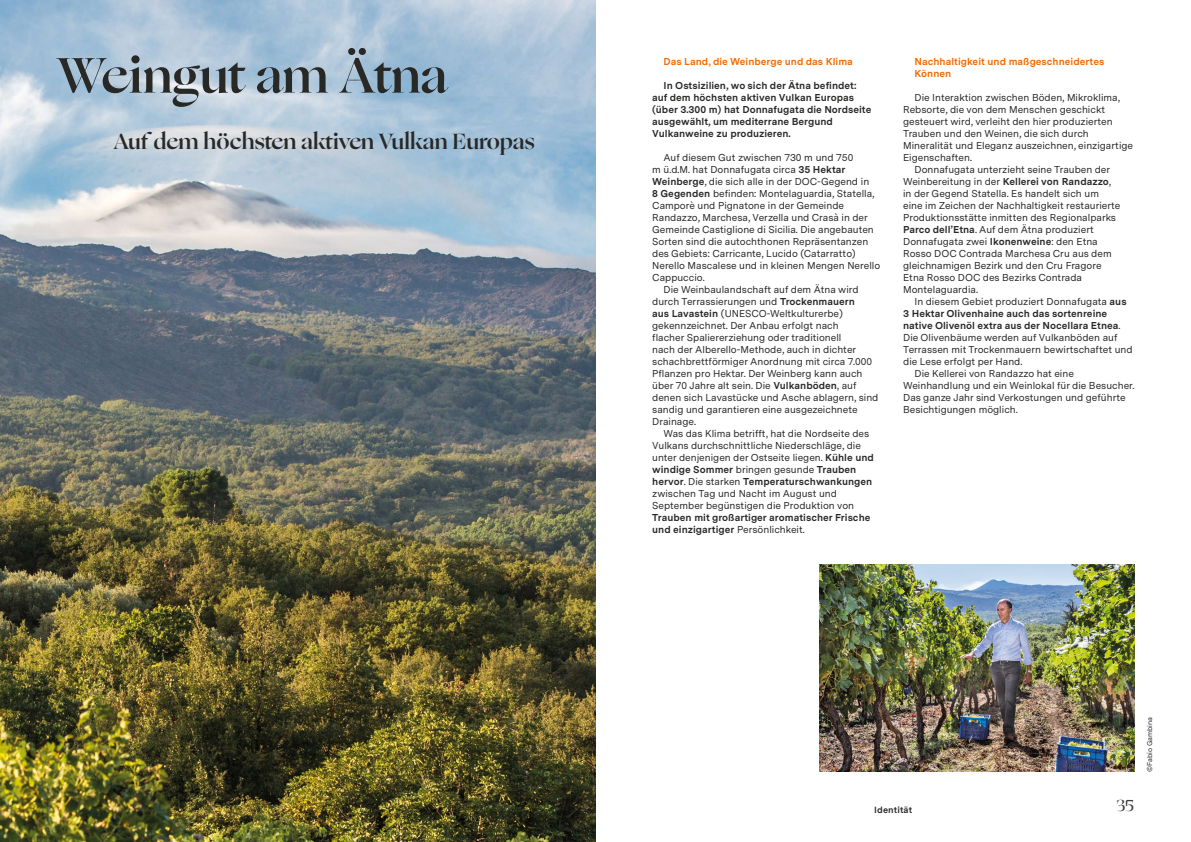
<style>
.page{position:relative;width:1191px;height:842px;background:#fff}
.page>*{position:absolute;margin:0;border:0;box-sizing:border-box;transform-origin:0 0}
.t1{font:700 50px "Ogg";color:#282827}
.t2{font:700 22px "Ogg";color:#282827}
.t3{font:500 16px "Ogg";color:#3c3b3b}
.t4{font:10px "Messina Sans";color:#282827}
.t5{font:700 10px/12px "Messina Sans";color:#282827}
.t6{font:700 10px/12px "Messina Sans";color:#ed6b06}
.t7{font:700 9px "Messina Sans";letter-spacing:.01em;color:#282827}
.t8{font:7px "Messina Sans";color:#282827}
.s1{font-weight:700}
.s2{font-weight:400}
</style>
<div class="page">
<img style="left:0;top:0;width:595px;height:842px">
<img style="left:819px;top:565px;width:315px;height:207px">
<h1 class="t1" style="left:57px;top:42px;width:392px">Weingut am Ätna</h1>
<h2 class="t2" style="left:113px;top:126px;width:423px">Auf dem höchsten aktiven Vulkan Europas</h2>
<p class="t6" style="left:663px;top:55px;width:191px">Das Land, die Weinberge und das Klima</p>
<p class="t5" style="left:652px;top:79px;width:221px;text-indent:11px">In Ostsizilien, wo sich der Ätna befindet: auf dem höchsten aktiven Vulkan Europas (über 3.300 m) hat Donnafugata die Nordseite ausgewählt, um mediterrane Bergund Vulkanweine zu produzieren.</p>
<p class="t4" style="left:663px;top:150px;width:191px">Auf diesem Gut zwischen 730 m und 750</p>
<p class="t4" style="left:652px;top:162px;width:195px">m ü.d.M. hat Donnafugata circa <span class="s1">35 Hektar</span></p>
<p class="t4" style="left:652px;top:174px;width:218px"><span class="s1">Weinberge</span>, die sich alle in der DOC-Gegend in</p>
<p class="t4" style="left:652px;top:186px;width:224px"><span class="s1">8 Gegenden</span> befinden: Montelaguardia, Statella,</p>
<p class="t4" style="left:652px;top:198px;width:193px">Camporè und Pignatone in der Gemeinde</p>
<p class="t4" style="left:652px;top:210px;width:217px">Randazzo, Marchesa, Verzella und Crasà in der</p>
<p class="t4" style="left:652px;top:222px;width:223px">Gemeinde Castiglione di Sicilia. Die angebauten</p>
<p class="t4" style="left:652px;top:234px;width:217px">Sorten sind die autochthonen Repräsentanzen</p>
<p class="t4" style="left:652px;top:246px;width:205px">des Gebiets: Carricante, Lucido (Catarratto)</p>
<p class="t4" style="left:652px;top:258px;width:230px">Nerello Mascalese und in kleinen Mengen Nerello</p>
<p class="t4" style="left:652px;top:270px;width:54px">Cappuccio.</p>
<p class="t4" style="left:663px;top:282px;width:197px">Die Weinbaulandschaft auf dem Ätna wird</p>
<p class="t4" style="left:652px;top:294px;width:204px">durch Terrassierungen und <span class="s1">Trockenmauern</span></p>
<p class="t4" style="left:652px;top:306px;width:192px"><span class="s1">aus Lavastein</span> (UNESCO-Weltkulturerbe)</p>
<p class="t4" style="left:652px;top:318px;width:188px">gekennzeichnet. Der Anbau erfolgt nach</p>
<p class="t4" style="left:652px;top:330px;width:191px">flacher Spaliererziehung oder traditionell</p>
<p class="t4" style="left:652px;top:342px;width:206px">nach der Alberello-Methode, auch in dichter</p>
<p class="t4" style="left:652px;top:354px;width:221px">schachbrettförmiger Anordnung mit circa 7.000</p>
<p class="t4" style="left:652px;top:366px;width:212px">Pflanzen pro Hektar. Der Weinberg kann auch</p>
<p class="t4" style="left:652px;top:378px;width:206px">über 70 Jahre alt sein. Die <span class="s1">Vulkanböden</span>, auf</p>
<p class="t4" style="left:652px;top:390px;width:228px">denen sich Lavastücke und Asche ablagern, sind</p>
<p class="t4" style="left:652px;top:402px;width:207px">sandig und garantieren eine ausgezeichnete</p>
<p class="t4" style="left:652px;top:414px;width:45px">Drainage.</p>
<p class="t4" style="left:663px;top:426px;width:207px">Was das Klima betrifft, hat die Nordseite des</p>
<p class="t4" style="left:652px;top:438px;width:210px">Vulkans durchschnittliche Niederschläge, die</p>
<p class="t4" style="left:652px;top:450px;width:223px">unter denjenigen der Ostseite liegen. <span class="s1">Kühle und</span></p>
<p class="t5" style="left:652px;top:463px;width:206px">windige Sommer <span class="s2">bringen gesunde</span> Trauben</p>
<p class="t5" style="left:652px;top:475px;width:222px">hervor<span class="s2">. Die starken</span> Temperaturschwankungen</p>
<p class="t4" style="left:652px;top:486px;width:186px">zwischen Tag und Nacht im August und</p>
<p class="t4" style="left:652px;top:498px;width:203px">September begünstigen die Produktion von</p>
<p class="t5" style="left:652px;top:511px;width:220px">Trauben mit großartiger aromatischer Frische und einzigartiger <span class="s2">Persönlichkeit.</span></p>
<p class="t6" style="left:914px;top:55px;width:191px">Nachhaltigkeit und maßgeschneidertes<br>Können</p>
<p class="t4" style="left:914px;top:90px;width:207px">Die Interaktion zwischen Böden, Mikroklima,</p>
<p class="t4" style="left:903px;top:102px;width:203px">Rebsorte, die von dem Menschen geschickt</p>
<p class="t4" style="left:903px;top:114px;width:211px">gesteuert wird, verleiht den hier produzierten</p>
<p class="t4" style="left:903px;top:126px;width:187px">Trauben und den Weinen, die sich durch</p>
<p class="t4" style="left:903px;top:138px;width:231px">Mineralität und Eleganz auszeichnen, einzigartige</p>
<p class="t4" style="left:903px;top:150px;width:70px">Eigenschaften.</p>
<p class="t4" style="left:914px;top:162px;width:197px">Donnafugata unterzieht seine Trauben der</p>
<p class="t4" style="left:903px;top:174px;width:209px">Weinbereitung in der <span class="s1">Kellerei von Randazzo</span>,</p>
<p class="t4" style="left:903px;top:186px;width:197px">in der Gegend Statella. Es handelt sich um</p>
<p class="t4" style="left:903px;top:198px;width:219px">eine im Zeichen der Nachhaltigkeit restaurierte</p>
<p class="t4" style="left:903px;top:210px;width:214px">Produktionsstätte inmitten des Regionalparks</p>
<p class="t4" style="left:903px;top:222px;width:192px"><span class="s1">Parco dell’Etna</span>. Auf dem Ätna produziert</p>
<p class="t4" style="left:903px;top:234px;width:196px">Donnafugata zwei <span class="s1">Ikonenweine</span>: den Etna</p>
<p class="t4" style="left:903px;top:246px;width:210px">Rosso DOC Contrada Marchesa Cru aus dem</p>
<p class="t4" style="left:903px;top:258px;width:200px">gleichnamigen Bezirk und den Cru Fragore</p>
<p class="t4" style="left:903px;top:270px;width:180px">Etna Rosso DOC des Bezirks Contrada</p>
<p class="t4" style="left:903px;top:282px;width:76px">Montelaguardia.</p>
<p class="t4" style="left:914px;top:294px;width:214px">In diesem Gebiet produziert Donnafugata <span class="s1">aus</span></p>
<p class="t5" style="left:903px;top:307px;width:206px">3 Hektar Olivenhaine auch das sortenreine</p>
<p class="t5" style="left:903px;top:319px;width:219px">native Olivenöl extra aus der Nocellara Etnea<span class="s2">.</span></p>
<p class="t4" style="left:903px;top:330px;width:216px">Die Olivenbäume werden auf Vulkanböden auf</p>
<p class="t4" style="left:903px;top:342px;width:231px">Terrassen mit Trockenmauern bewirtschaftet und</p>
<p class="t4" style="left:903px;top:354px;width:121px">die Lese erfolgt per Hand.</p>
<p class="t4" style="left:914px;top:366px;width:161px">Die Kellerei von Randazzo hat eine</p>
<p class="t4" style="left:903px;top:378px;width:233px">Weinhandlung und ein Weinlokal für die Besucher.</p>
<p class="t4" style="left:903px;top:390px;width:224px">Das ganze Jahr sind Verkostungen und geführte</p>
<p class="t4" style="left:903px;top:402px;width:116px">Besichtigungen möglich.</p>
<p class="t7" style="left:874px;top:803px;width:40px">Identität</p>
<h3 class="t3" style="left:1116px;top:795px;width:19px">35</h3>
<p class="t8" style="left:1144px;top:772px;width:56px;rotate:-90deg">©Fabio Gambina</p>
</div>
